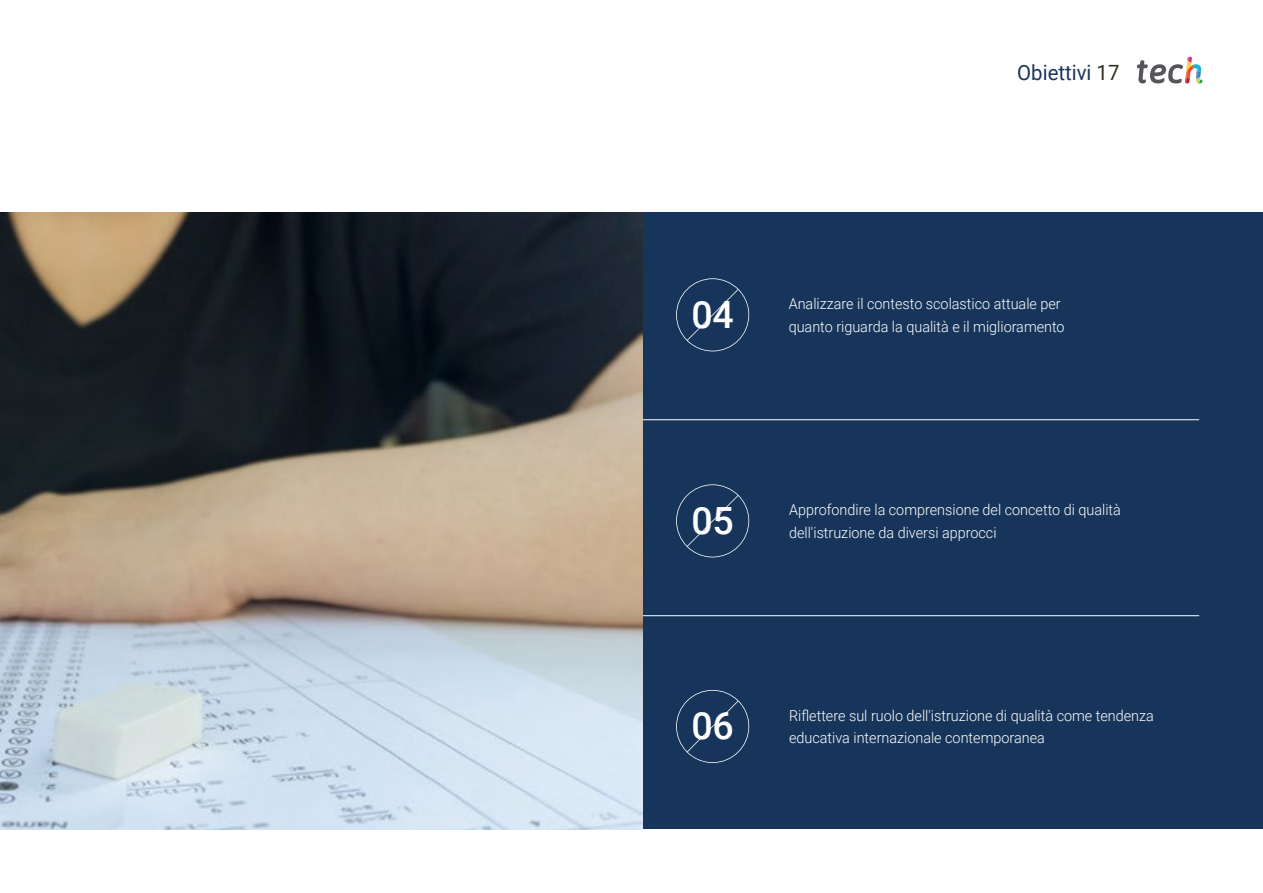
<style>
.page{position:relative;width:1263px;height:893px;background:#fff}
.page>*{position:absolute;margin:0;border:0;box-sizing:border-box;transform-origin:0 0}
.t1{font:500 37.5px "Roboto";color:#fff}
.t2{font:21px "Roboto";color:#1a355c}
.t3{font:300 15px/22.5px "Roboto";color:#fff;scale:.96 1}
.s1{color:#312e20}
</style>
<div class="page">
<svg style="left:1137px;top:57px;width:65px;height:27px"></svg>
<div style="left:642px;top:213px;width:621px;height:616px;background:#17355b"></div>
<svg style="left:676px;top:278px;width:73px;height:73px"></svg>
<svg style="left:676px;top:690px;width:73px;height:73px"></svg>
<svg style="left:676px;top:484px;width:73px;height:73px"></svg>
<hr style="left:0;top:419px;width:1199px;height:1px;background:#fff">
<hr style="left:0;top:615px;width:1199px;height:1px;background:#fff">
<img style="left:0;top:213px;width:642px;height:616px">
<h2 class="t2" style="left:1017px;top:57px;width:104px">Obiettivi <span class="s1">17</span></h2>
<h1 class="t1" style="left:691px;top:288px;width:44px">04</h1>
<p class="t3" style="left:789px;top:292px;width:289px">Analizzare il contesto scolastico attuale per quanto riguarda la qualità e il miglioramento</p>
<h1 class="t1" style="left:691px;top:494px;width:44px">05</h1>
<p class="t3" style="left:789px;top:498px;width:347px">Approfondire la comprensione del concetto di qualità dell'istruzione da diversi approcci</p>
<h1 class="t1" style="left:691px;top:699px;width:44px">06</h1>
<p class="t3" style="left:789px;top:704px;width:381px">Riflettere sul ruolo dell'istruzione di qualità come tendenza educativa internazionale contemporanea</p>
</div>
